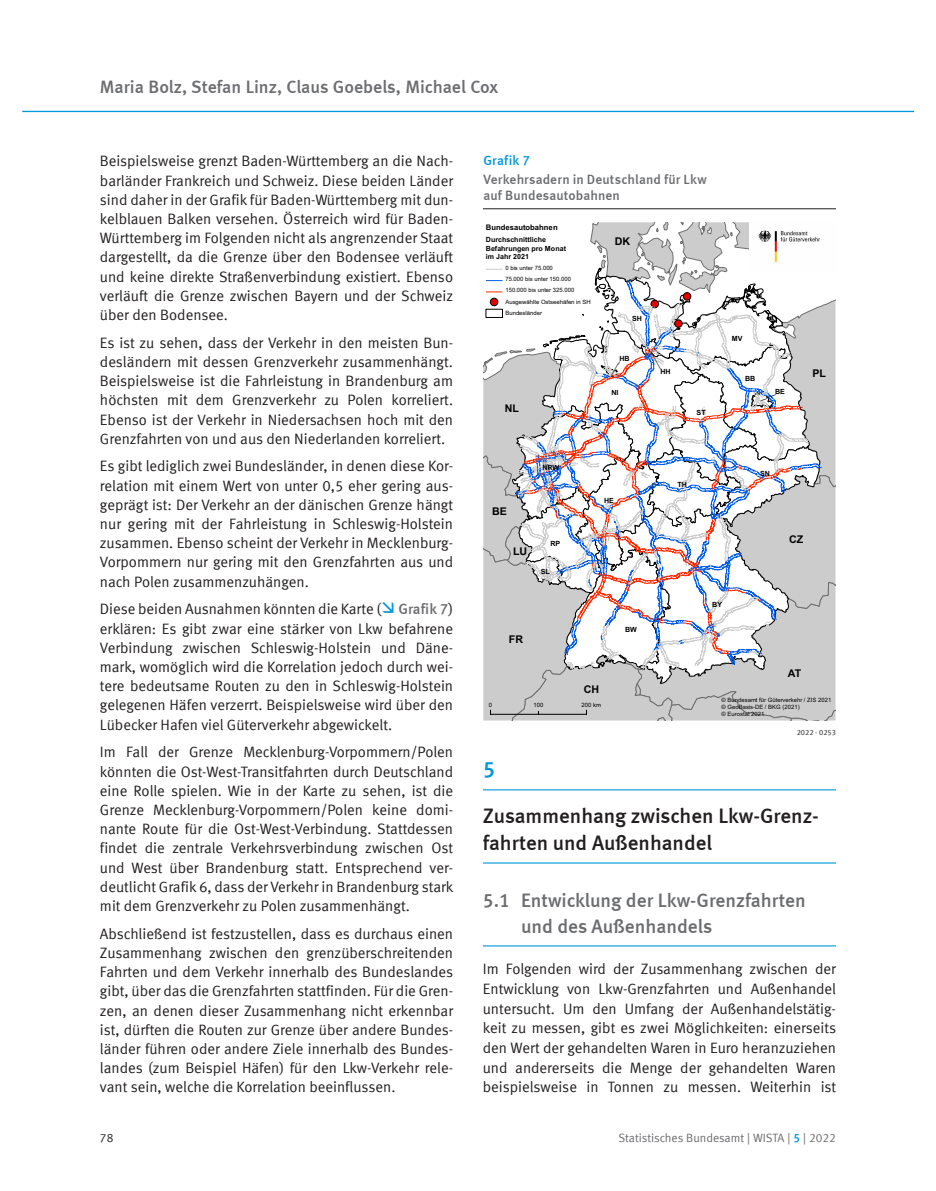
<style>
.page{position:relative;width:936px;height:1191px;background:#fff}
.page>*{position:absolute;margin:0;border:0;box-sizing:border-box;transform-origin:0 0}
.t1{font:22.5px "Meta Medium LF";color:#0097db}
.t2{font:21px/27px "Meta Medium LF";color:#231f20}
.t3{font:19.5px/25.5px "Meta Medium LF";color:#6c6d70}
.t4{font:18px "Meta Medium LF";color:#6c6d70}
.t5{font:15px/19.2px "Meta Normal LF";color:#231f20;text-align:justify}
.t6{font:13.5px/18.3px "Meta Medium LF";letter-spacing:.01em;color:#6c6d70}
.t7{font:12px "Meta Normal LF";color:#6c6d70}
.t8{font:12px "Meta Normal LF";color:#231f20}
.t9{font:700 10.65px "Arial";color:#000}
.t10{font:700 7.65px "Arial";color:#000}
.t11{font:7.5px "Meta Normal LF";color:#231f20}
.t12{font:700 7.05px/8.1px "Arial";color:#000}
.t13{font:5.85px/11.2px "Arial";color:#000}
.t14{font:700 5.85px "Arial";color:#000}
.s1{font-family:"Meta Medium LF";color:#6c6d70}
.s2{color:#0097db}
.s3{font-family:"Meta Medium LF";color:#0097db}
</style>
<div class="page">
<hr style="left:483px;top:789px;width:353px;height:1px;background:#0097db">
<hr style="left:483px;top:862px;width:353px;height:1px;background:#0097db">
<hr style="left:483px;top:945px;width:353px;height:1px;background:#0097db">
<svg style="left:483px;top:222px;width:352px;height:498px"></svg>
<hr style="left:490px;top:714px;width:96px;height:1px;background:#000">
<img style="left:749px;top:222px;width:86px;height:49px">
<hr style="left:483px;top:208px;width:353px;height:1px;background:#231f20">
<hr style="left:22px;top:111px;width:891px;height:1px;background:#0097db">
<p class="t4" style="left:100px;top:76px;width:399px">Maria Bolz, Stefan Linz, Claus Goebels, Michael Cox</p>
<p class="t5" style="left:100px;top:151px;width:355px">Beispielsweise grenzt Baden-Württemberg an die Nach&shy;barländer Frankreich und Schweiz. Diese beiden Länder sind daher in der Grafik für Baden-Württemberg mit dun&shy;kelblauen Balken versehen. Österreich wird für Baden-Württemberg im Folgenden nicht als angrenzender Staat dargestellt, da die Grenze über den Bodensee verläuft und keine direkte Straßenverbindung existiert. Ebenso verläuft die Grenze zwischen Bayern und der Schweiz über den Bodensee.</p>
<p class="t5" style="left:100px;top:333px;width:354px">Es ist zu sehen, dass der Verkehr in den meisten Bun&shy;desländern mit dessen Grenzverkehr zusammenhängt.<br>Beispielsweise ist die Fahrleistung in Brandenburg am höchsten mit dem Grenzverkehr zu Polen korreliert.<br>Ebenso ist der Verkehr in Niedersachsen hoch mit den Grenzfahrten von und aus den Niederlanden korreliert.</p>
<p class="t5" style="left:100px;top:456px;width:355px">Es gibt lediglich zwei Bundesländer, in denen diese Kor&shy;relation mit einem Wert von unter 0,5 eher gering aus&shy;geprägt ist: Der Verkehr an der dänischen Grenze hängt nur gering mit der Fahrleistung in Schleswig-Holstein zusammen. Ebenso scheint der Verkehr in Mecklenburg-Vorpommern nur gering mit den Grenzfahrten aus und nach Polen zusammenzuhängen.</p>
<p class="t5" style="left:100px;top:599px;width:354px">Diese beiden Ausnahmen könnten die Karte ( <span class="s1">Grafik 7</span>) erklären: Es gibt zwar eine stärker von Lkw befahrene Verbindung zwischen Schleswig-Holstein und Däne&shy;mark, womöglich wird die Korrelation jedoch durch wei&shy;tere bedeutsame Routen zu den in Schleswig-Holstein gelegenen Häfen verzerrt. Beispielsweise wird über den Lübecker Hafen viel Güterverkehr abgewickelt.</p>
<p class="t5" style="left:100px;top:742px;width:355px">Im Fall der Grenze Mecklenburg-Vorpommern/Polen könnten die Ost-West-Transitfahrten durch Deutschland eine Rolle spielen. Wie in der Karte zu sehen, ist die Grenze Mecklenburg-Vorpommern/Polen keine domi&shy;nante Route für die Ost-West-Verbindung. Stattdessen findet die zentrale Verkehrsverbindung zwischen Ost und West über Brandenburg statt. Entsprechend ver&shy;deutlicht Grafik 6, dass der Verkehr in Brandenburg stark mit dem Grenzverkehr zu Polen zusammenhängt.</p>
<p class="t5" style="left:100px;top:923px;width:355px">Abschließend ist festzustellen, dass es durchaus einen Zusammenhang zwischen den grenzüberschreitenden Fahrten und dem Verkehr innerhalb des Bundeslandes gibt, über das die Grenzfahrten stattfinden. Für die Gren&shy;zen, an denen dieser Zusammenhang nicht erkennbar ist, dürften die Routen zur Grenze über andere Bundes&shy;länder führen oder andere Ziele innerhalb des Bundes&shy;landes (zum Beispiel Häfen) für den Lkw-Verkehr rele&shy;vant sein, welche die Korrelation beeinflussen.</p>
<p class="t6" style="left:483px;top:151px;width:225px"><span class="s2">Grafik 7<br></span>Verkehrsadern in Deutschland für Lkw</p>
<p class="t6" style="left:483px;top:186px;width:138px">auf Bundesautobahnen</p>
<p class="t10" style="left:486px;top:222px;width:73px">Bundesautobahnen</p>
<p class="t12" style="left:486px;top:236px;width:82px">Durchschnittliche<br>Befahrungen pro Monat im Jahr 2021</p>
<p class="t13" style="left:505px;top:262px;width:87px">0 bis unter 75.000<br>75.000 bis unter 150.000<br>150.000 bis unter 325.000<br>Ausgewählte Ostseehäfen in SH<br>Bundesländer</p>
<p class="t9" style="left:505px;top:401px;width:16px">NL</p>
<p class="t9" style="left:614px;top:234px;width:17px">DK</p>
<p class="t12" style="left:632px;top:315px;width:11px">SH</p>
<p class="t14" style="left:654px;top:373px;width:24px;rotate:-120deg">_______</p>
<p class="t12" style="left:619px;top:354px;width:12px">HB</p>
<p class="t14" style="left:605px;top:372px;width:18px;rotate:-60deg">_____</p>
<p class="t12" style="left:660px;top:368px;width:12px">HH</p>
<p class="t12" style="left:731px;top:335px;width:12px">MV</p>
<p class="t12" style="left:745px;top:374px;width:12px">BB</p>
<p class="t12" style="left:611px;top:388px;width:9px">NI</p>
<p class="t12" style="left:775px;top:388px;width:11px">BE</p>
<p class="t14" style="left:758px;top:394px;width:18px;rotate:-25deg">_____</p>
<p class="t12" style="left:696px;top:408px;width:11px">ST</p>
<p class="t9" style="left:812px;top:366px;width:15px">PL</p>
<p class="t12" style="left:542px;top:463px;width:18px">NRW</p>
<p class="t9" style="left:492px;top:503px;width:16px">BE</p>
<p class="t9" style="left:513px;top:543px;width:16px">LU</p>
<p class="t12" style="left:550px;top:540px;width:11px">RP</p>
<p class="t12" style="left:540px;top:567px;width:11px">SL</p>
<p class="t9" style="left:509px;top:632px;width:16px">FR</p>
<p class="t12" style="left:604px;top:497px;width:11px">HE</p>
<p class="t9" style="left:583px;top:682px;width:17px">CH</p>
<p class="t12" style="left:625px;top:626px;width:13px">BW</p>
<p class="t12" style="left:677px;top:480px;width:11px">TH</p>
<p class="t12" style="left:712px;top:600px;width:11px">BY</p>
<p class="t12" style="left:760px;top:469px;width:11px">SN</p>
<p class="t9" style="left:789px;top:532px;width:16px">CZ</p>
<p class="t9" style="left:787px;top:665px;width:15px">AT</p>
<p class="t13" style="left:489px;top:699px;width:5px">0</p>
<p class="t13" style="left:533px;top:699px;width:11px">100</p>
<p class="t13" style="left:581px;top:699px;width:21px">200 km</p>
<p class="t13" style="left:721px;top:697px;width:111px;line-height:6.8px">© Bundesamt für Güterverkehr / ZIS 2021 © GeoBasis-DE / BKG (2021)<br>© Eurostat 2021</p>
<p class="t11" style="left:796px;top:727px;width:41px">2022 - 0253</p>
<p class="t1" style="left:483px;top:755px;width:14px">5</p>
<p class="t2" style="left:483px;top:801px;width:337px">Zusammenhang zwischen Lkw-Grenz&shy;fahrten und Außenhandel</p>
<p class="t3" style="left:521px;top:887px;width:286px;text-indent:-38px">5.1 Entwicklung der Lkw-Grenzfahrten und des Außenhandels</p>
<p class="t5" style="left:483px;top:959px;width:355px;line-height:19.6px">Im Folgenden wird der Zusammenhang zwischen der Entwicklung von Lkw-Grenzfahrten und Außenhandel untersucht. Um den Umfang der Außenhandelstätig&shy;keit zu messen, gibt es zwei Möglichkeiten: einerseits den Wert der gehandelten Waren in Euro heranzuziehen und andererseits die Menge der gehandelten Waren beispielsweise in Tonnen zu messen. Weiterhin ist</p>
<p class="t8" style="left:100px;top:1130px;width:15px">78</p>
<p class="t7" style="left:618px;top:1130px;width:219px">Statistisches Bundesamt | WISTA | <span class="s3">5</span> | 2022</p>
</div>
